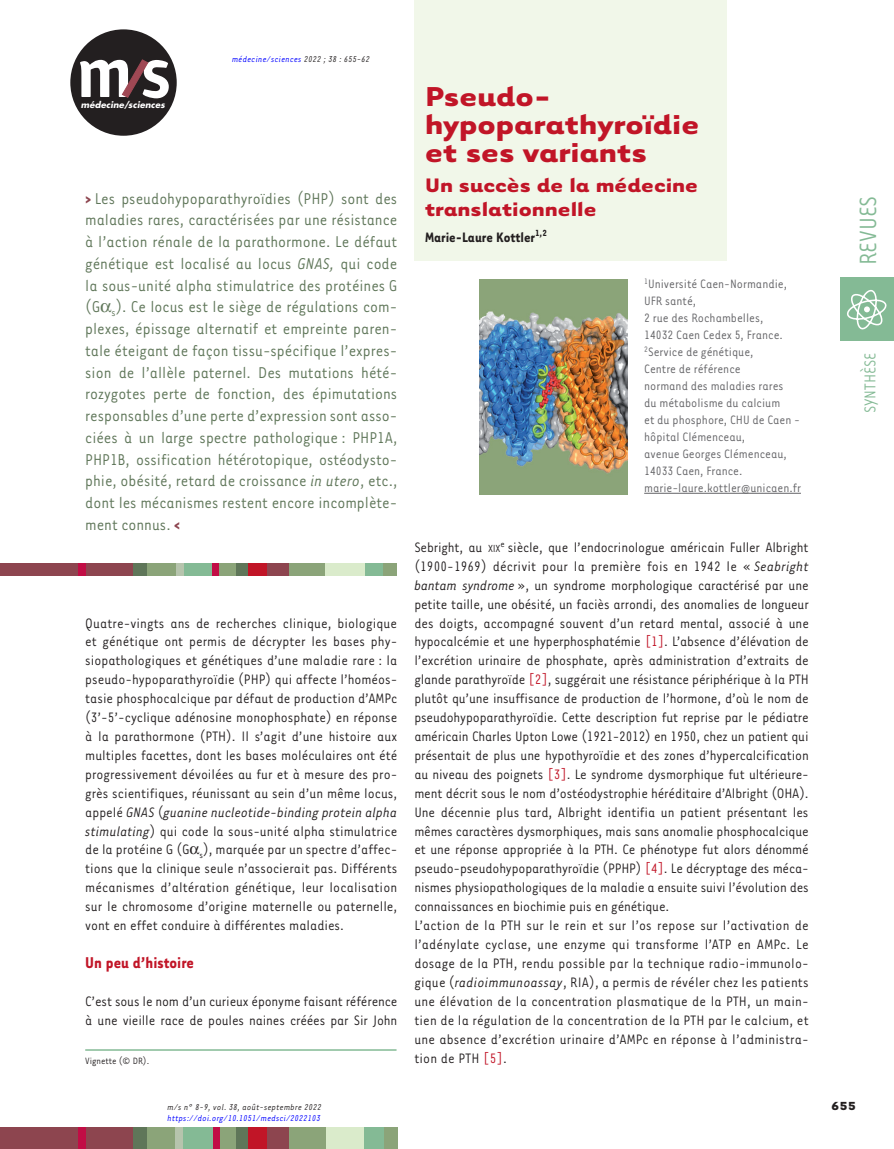
<style>
.page{position:relative;width:894px;height:1149px;background:#fff}
.page>*{position:absolute;margin:0;border:0;box-sizing:border-box;transform-origin:0 0}
.t1{font:700 31.5px/28.2px "Tarzana Wide";color:#c11527}
.t2{font:27px "Tarzana Narrow";color:#84ba95}
.t3{font:700 22.5px/24px "Tarzana Wide";color:#c11527}
.t4{font:18px/21.8px "Tarzana Narrow";color:#5f7659;text-align:justify}
.t5{font:700 18px "Tarzana Narrow";color:#c11527}
.t6{font:18px "Tarzana Narrow";color:#84ba95}
.t7{font:15.75px/18.9px "Tarzana Narrow";letter-spacing:-.01em;color:#231f20}
.t8{font:700 15.75px "Tarzana Narrow";color:#231f20}
.t9{font:13.95px/17px "Tarzana Narrow";color:#636366}
.t10{font:700 13.5px "Tarzana Wide";color:#231f20}
.t11{font:10.5px "Tarzana Narrow";color:#231f20}
.t12{font:italic 9.75px "Tarzana Narrow";letter-spacing:.025em;color:#00f}
.t13{font:italic 9.75px "Tarzana Narrow";letter-spacing:.025em;color:#231f20}
.t14{font:italic 700 8.55px "Futura";letter-spacing:.01em;color:#fff}
.s1{color:#231f20}
.s2{font-weight:700;color:#8d454f}
.s3{font-style:italic}
.s4{font-size:11.85px}
.s5{color:#c11527}
</style>
<div class="page">
<div style="left:0;top:1127px;width:134px;height:21px;background:#8d454f"></div>
<div style="left:235px;top:1127px;width:13px;height:21px;background:#5f7659"></div>
<div style="left:78px;top:1127px;width:7px;height:21px;background:#c10d45"></div>
<div style="left:133px;top:1127px;width:22px;height:21px;background:#5f7659"></div>
<div style="left:147px;top:1127px;width:30px;height:21px;background:#8ba479"></div>
<div style="left:175px;top:1127px;width:9px;height:21px;background:#b6c4ad"></div>
<div style="left:183px;top:1127px;width:30px;height:21px;background:#84ba95"></div>
<div style="left:217px;top:1127px;width:19px;height:21px;background:#8ba479"></div>
<div style="left:213px;top:1127px;width:6px;height:21px;background:#c10d45"></div>
<div style="left:248px;top:1127px;width:27px;height:21px;background:#c11527"></div>
<div style="left:287px;top:1127px;width:39px;height:21px;background:#8ba479"></div>
<div style="left:267px;top:1127px;width:21px;height:21px;background:#8d454f"></div>
<div style="left:326px;top:1127px;width:38px;height:21px;background:#daebcb"></div>
<div style="left:364px;top:1127px;width:20px;height:21px;background:#84ba95"></div>
<div style="left:383px;top:1127px;width:14px;height:21px;background:#8ba479"></div>
<div style="left:840px;top:277px;width:53px;height:63px;background:#84ba95"></div>
<svg style="left:847px;top:290px;width:39px;height:39px"></svg>
<div style="left:70px;top:29px;width:107px;height:107px;background:#231f20;border-radius:50%"></div>
<svg style="left:80px;top:60px;width:89px;height:38px"></svg>
<div style="left:414px;top:0;width:312px;height:261px;background:#f1f7e9"></div>
<div style="left:0;top:563px;width:134px;height:13px;background:#8d454f"></div>
<div style="left:133px;top:563px;width:17px;height:13px;background:#5f7659"></div>
<div style="left:235px;top:563px;width:13px;height:13px;background:#5f7659"></div>
<div style="left:147px;top:563px;width:29px;height:13px;background:#8ba479"></div>
<div style="left:181px;top:563px;width:32px;height:13px;background:#84ba95"></div>
<div style="left:364px;top:563px;width:20px;height:13px;background:#84ba95"></div>
<div style="left:217px;top:563px;width:19px;height:13px;background:#8ba479"></div>
<div style="left:383px;top:563px;width:14px;height:13px;background:#8ba479"></div>
<div style="left:287px;top:563px;width:38px;height:13px;background:#8ba479"></div>
<div style="left:325px;top:563px;width:39px;height:13px;background:#daebcb"></div>
<div style="left:176px;top:563px;width:7px;height:13px;background:#b6c4ad"></div>
<div style="left:78px;top:563px;width:7px;height:13px;background:#c10d45"></div>
<div style="left:213px;top:563px;width:6px;height:13px;background:#c10d45"></div>
<div style="left:248px;top:563px;width:27px;height:13px;background:#c11527"></div>
<div style="left:267px;top:563px;width:21px;height:13px;background:#8d454f"></div>
<hr style="left:644px;top:493px;width:156px;height:1px;background:#636366">
<img style="left:479px;top:279px;width:148px;height:215px">
<hr style="left:85px;top:1049px;width:311px;height:1px;background:#84ba95">
<p class="t14" style="left:81px;top:99px;width:85px">médecine/sciences</p>
<p class="t12" style="left:232px;top:54px;width:139px">médecine/sciences <span class="s1">2022 ; 38 : 655-62</span></p>
<p class="t4" style="left:85px;top:186px;width:313px"><span class="s2">&gt;</span> Les pseudohypoparathyroïdies (PHP) sont des maladies rares, caractérisées par une résistance à l’action rénale de la parathormone. Le défaut génétique est localisé au locus <span class="s3">GNAS,</span> qui code la sous-unité alpha stimulatrice des protéines G (G <sub>s</sub>). Ce locus est le siège de régulations com&shy;plexes, épissage alternatif et empreinte paren&shy;tale éteigant de façon tissu-spécifique l’expres&shy;sion de l’allèle paternel. Des mutations hété&shy;rozygotes perte de fonction, des épimutations responsables d’une perte d’expression sont asso&shy;ciées à un large spectre pathologique : PHP1A, PHP1B, ossification hétérotopique, ostéodysto&shy;phie, obésité, retard de croissance <span class="s3">in utero</span>, etc., dont les mécanismes restent encore incomplète&shy;ment connus. <span class="s2">&lt;</span></p>
<p class="t7" style="left:85px;top:612px;width:313px;text-align:justify">Quatre-vingts ans de recherches clinique, biologique et génétique ont permis de décrypter les bases phy&shy;siopathologiques et génétiques d’une maladie rare : la pseudo-hypoparathyroïdie (PHP) qui affecte l’homéos&shy;tasie phosphocalcique par défaut de production d’AMPc (3’-5’-cyclique adénosine monophosphate) en réponse à la parathormone (PTH). Il s’agit d’une histoire aux multiples facettes, dont les bases moléculaires ont été progressivement dévoilées au fur et à mesure des pro&shy;grès scientifiques, réunissant au sein d’un même locus, appelé <span class="s3">GNAS</span> (<span class="s3">guanine nucleotide-binding protein alpha stimulating</span>) qui code la sous-unité alpha stimulatrice de la protéine G (G <sub>s</sub>), marquée par un spectre d’affec&shy;tions que la clinique seule n’associerait pas. Différents mécanismes d’altération génétique, leur localisation sur le chromosome d’origine maternelle ou paternelle, vont en effet conduire à différentes maladies.</p>
<p class="t5" style="left:85px;top:951px;width:110px">Un peu d’histoire</p>
<p class="t7" style="left:85px;top:990px;width:313px">C’est sous le nom d’un curieux éponyme faisant référence à une vieille race de poules naines créées par Sir John</p>
<p class="t11" style="left:85px;top:1053px;width:65px">Vignette (© DR).</p>
<p class="t13" style="left:167px;top:1100px;width:155px">m/s n° 8-9, vol. 38, août-septembre 2022</p>
<p class="t12" style="left:167px;top:1112px;width:155px">https://doi.org/10.1051/medsci/2022103</p>
<h1 class="t1" style="left:425px;top:80px;width:276px">Pseudo&shy;hypoparathyroïdie et ses variants</h1>
<h3 class="t3" style="left:425px;top:172px;width:274px">Un succès de la médecine translationnelle</h3>
<p class="t8" style="left:425px;top:227px;width:123px">Marie-Laure Kottler<sup>1,2</sup></p>
<p class="t9" style="left:644px;top:275px;width:158px"><sup>1</sup>Université Caen-Normandie,<br>UFR santé,<br>2 rue des Rochambelles,<br>14032 Caen Cedex 5, France.<br><sup>2</sup>Service de génétique,<br>Centre de référence<br>normand des maladies rares<br>du métabolisme du calcium<br>et du phosphore, CHU de Caen - hôpital Clémenceau,<br>avenue Georges Clémenceau,<br>14033 Caen, France. marie-laure.kottler@unicaen.fr</p>
<p class="t7" style="left:414px;top:537px;width:396px">Sebright, au <span class="s4">xix</span><sup>e</sup> siècle, que l’endocrinologue américain Fuller Albright (1900-1969) décrivit pour la première fois en 1942 le « <span class="s3">Seabright bantam syndrome</span> », un syndrome morphologique caractérisé par une petite taille, une obésité, un faciès arrondi, des anomalies de longueur des doigts, accompagné souvent d’un retard mental, associé à une hypocalcémie et une hyperphosphatémie <span class="s5">[1]</span>. L’absence d’élévation de l’excrétion urinaire de phosphate, après administration d’extraits de glande parathyroïde <span class="s5">[2]</span>, suggérait une résistance périphérique à la PTH plutôt qu’une insuffisance de production de l’hormone, d’où le nom de pseudohypoparathyroïdie. Cette description fut reprise par le pédiatre américain Charles Upton Lowe (1921-2012) en 1950, chez un patient qui présentait de plus une hypothyroïdie et des zones d’hypercalcification au niveau des poignets <span class="s5">[3]</span>. Le syndrome dysmorphique fut ultérieure&shy;ment décrit sous le nom d’ostéodystrophie héréditaire d’Albright (OHA).<br>Une décennie plus tard, Albright identifia un patient présentant les mêmes caractères dysmorphiques, mais sans anomalie phosphocalcique et une réponse appropriée à la PTH. Ce phénotype fut alors dénommé pseudo-pseudohypoparathyroïdie (PPHP) <span class="s5">[4]</span>. Le décryptage des méca&shy;nismes physiopathologiques de la maladie a ensuite suivi l’évolution des connaissances en biochimie puis en génétique.<br>L’action de la PTH sur le rein et sur l’os repose sur l’activation de l’adénylate cyclase, une enzyme qui transforme l’ATP en AMPc. Le dosage de la PTH, rendu possible par la technique radio-immunolo&shy;gique (<span class="s3">radioimmunoassay</span>, RIA), a permis de révéler chez les patients une élévation de la concentration plasmatique de la PTH, un main&shy;tien de la régulation de la concentration de la PTH par le calcium, et une absence d’excrétion urinaire d’AMPc en réponse à l’administra&shy;tion de PTH <span class="s5">[5]</span>.</p>
<h2 class="t2" style="left:851px;top:265px;width:71px;rotate:-90deg">REVUES</h2>
<p class="t6" style="left:858px;top:413px;width:62px;rotate:-90deg">SYNTHÈSE</p>
<p class="t10" style="left:830px;top:1097px;width:26px">655</p>
</div>
